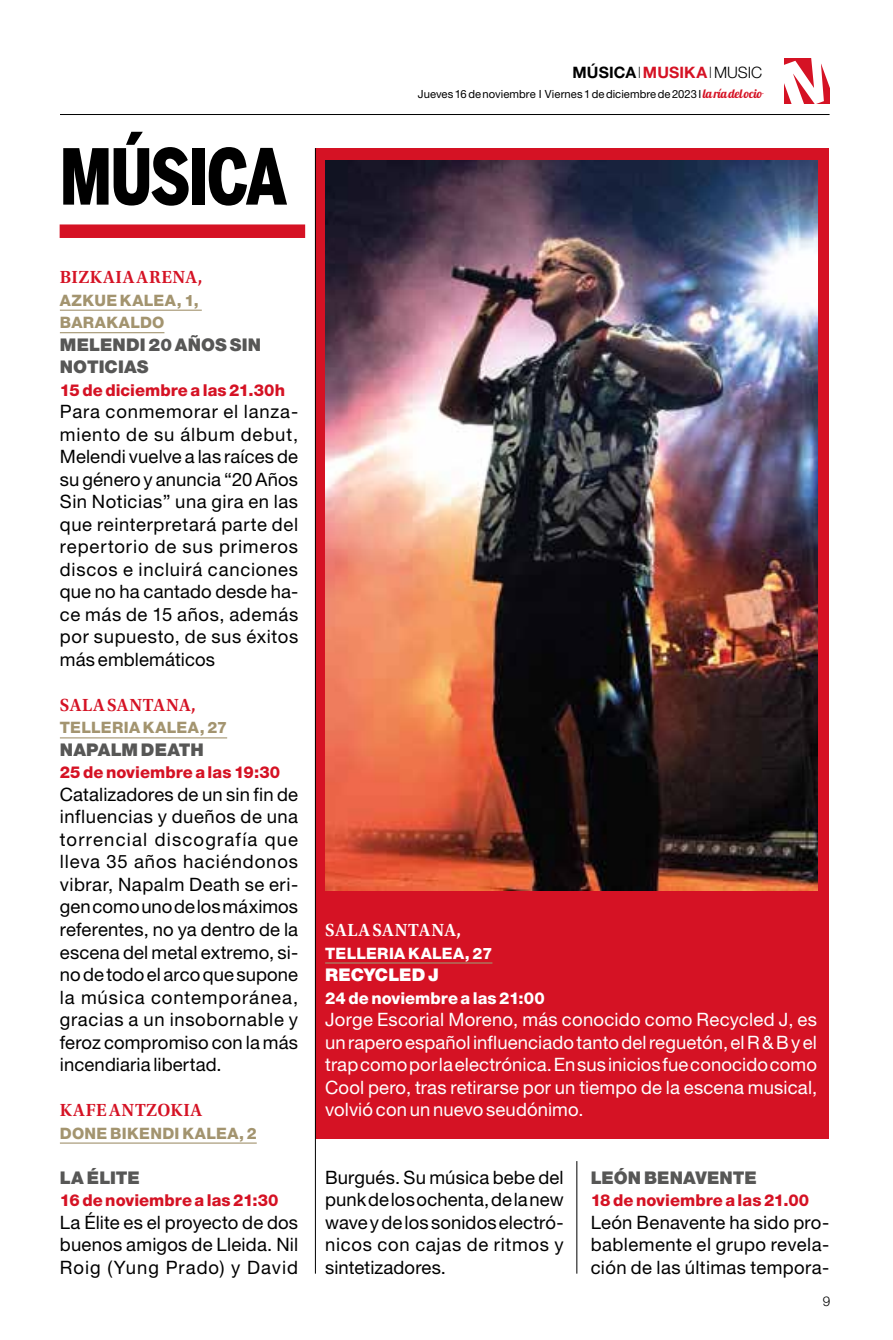
<style>
.page{position:relative;width:893px;height:1340px;background:#fff}
.page>*{position:absolute;margin:0;border:0;box-sizing:border-box;transform-origin:0 0}
.t1{font:900 76.27px "Benton Sans Cond";letter-spacing:-.035em;color:#000;scale:.88 1}
.t2{font:18.45px/22.5px "Helvetica Neue LT Std";letter-spacing:.015em;color:#000;text-align:justify}
.t3{font:18.45px/22.5px "Helvetica Neue LT Std";letter-spacing:.005em;color:#fff;text-align:justify}
.t4{font:600 18.45px "Utopia Std";letter-spacing:.04em;color:#d51224}
.t5{font:600 18.45px "Utopia Std";letter-spacing:.04em;color:#fff}
.t6{font:900 17.55px/22.5px "Helvetica Neue LT Std";letter-spacing:.005em;color:#575756}
.t7{font:900 17.55px "Helvetica Neue LT Std";letter-spacing:-.005em;color:#fff}
.t8{font:800 16.43px "Helvetica Neue LT Std";color:#d51224}
.t9{font:800 16.43px "Helvetica Neue LT Std";color:#fff}
.t10{font:800 15.75px/22.5px "Helvetica Neue LT Std";letter-spacing:.02em;color:#a3946f}
.t11{font:700 15.75px "Helvetica Neue LT Std";letter-spacing:.01em;color:#000}
.t12{font:800 15.75px "Helvetica Neue LT Std";letter-spacing:.02em;color:#fff}
.t13{font:300 13.5px "Helvetica Neue LT Std";color:#000}
.t14{font:11.25px "Helvetica Neue LT Std";letter-spacing:.005em;color:#000}
.s1{font-weight:100}
.s2{color:#d51224}
.s3{font-weight:300}
.s4{font-family:"Lobster 1.4";font-size:12.38px;color:#d51224}
</style>
<div class="page">
<div style="left:315px;top:148px;width:514px;height:990px;background:#d51224"></div>
<hr style="left:60px;top:114px;width:769px;height:1px;background:#000">
<hr style="left:60px;top:309px;width:142px;height:2px;background:#a3946f">
<hr style="left:60px;top:332px;width:104px;height:1px;background:#a3946f">
<hr style="left:60px;top:737px;width:167px;height:1px;background:#a3946f">
<hr style="left:60px;top:1142px;width:197px;height:1px;background:#a3946f">
<div style="left:60px;top:224px;width:245px;height:14px;background:#d51224"></div>
<hr style="left:315px;top:148px;width:1px;height:1125px;background:#000">
<hr style="left:576px;top:1161px;width:1px;height:112px;background:#000">
<hr style="left:325px;top:962px;width:167px;height:1px;background:#a3946f">
<img style="left:325px;top:161px;width:492px;height:730px">
<div style="left:784px;top:58px;width:46px;height:46px;background:#d51224"></div>
<h1 class="t1" style="left:60px;top:132px;width:260px">MÚSICA</h1>
<p class="t4" style="left:60px;top:267px;width:144px">BIZKAIA ARENA,</p>
<p class="t10" style="left:60px;top:289px;width:140px">AZKUE KALEA, 1,<br>BARAKALDO</p>
<p class="t6" style="left:60px;top:333px;width:203px">MELENDI 20 AÑOS SIN<br>NOTICIAS</p>
<p class="t8" style="left:60px;top:380px;width:227px">15 de diciembre a las 21.30h</p>
<p class="t2" style="left:60px;top:400px;width:240px">Para conmemorar el lanza&shy;miento de su álbum debut, Melendi vuelve a las raíces de su género y anuncia “20 Años Sin Noticias” una gira en las que reinterpretará parte del repertorio de sus primeros discos e incluirá canciones que no ha cantado desde ha&shy;ce más de 15 años, además por supuesto, de sus éxitos más emblemáticos</p>
<p class="t4" style="left:60px;top:694px;width:137px">SALA SANTANA,</p>
<p class="t10" style="left:60px;top:716px;width:169px">TELLERIA KALEA, 27</p>
<p class="t6" style="left:60px;top:738px;width:145px">NAPALM DEATH</p>
<p class="t8" style="left:60px;top:762px;width:222px">25 de noviembre a las 19:30</p>
<p class="t2" style="left:60px;top:782px;width:240px">Catalizadores de un sin fin de influencias y dueños de una torrencial discografía que lleva 35 años haciéndonos vibrar, Napalm Death se eri&shy;gen como uno de los máximos referentes, no ya dentro de la escena del metal extremo, si&shy;no de todo el arco que supone la música contemporánea, gracias a un insobornable y feroz compromiso con la más incendiaria libertad.</p>
<p class="t4" style="left:60px;top:1099px;width:144px">KAFE ANTZOKIA</p>
<p class="t10" style="left:60px;top:1121px;width:198px">DONE BIKENDI KALEA, 2</p>
<p class="t6" style="left:60px;top:1165px;width:81px">LA ÉLITE</p>
<p class="t8" style="left:60px;top:1190px;width:220px">16 de noviembre a las 21:30</p>
<p class="t2" style="left:60px;top:1210px;width:240px">La Élite es el proyecto de dos buenos amigos de Lleida. Nil Roig (Yung Prado) y David</p>
<p class="t11" style="left:572px;top:62px;width:191px">MÚSICA <span class="s1">I</span><span class="s2">MUSIKA</span><span class="s1">I</span><span class="s3">MUSIC</span></p>
<p class="t14" style="left:418px;top:87px;width:346px">Jueves 16 de noviembre I Viernes 1 de diciembre de 2023 I <span class="s4">la ría del ocio</span></p>
<p class="t5" style="left:325px;top:919px;width:137px">SALA SANTANA,</p>
<p class="t12" style="left:325px;top:943px;width:169px">TELLERIA KALEA, 27</p>
<p class="t7" style="left:325px;top:964px;width:115px">RECYCLED J</p>
<p class="t9" style="left:325px;top:987px;width:221px">24 de noviembre a las 21:00</p>
<p class="t3" style="left:325px;top:1007px;width:493px">Jorge Escorial Moreno, más conocido como Recycled J, es un rapero español influenciado tanto del reguetón, el R &amp; B y el trap como por la electrónica. En sus inicios fue conocido como Cool pero, tras retirarse por un tiempo de la escena musical, volvió con un nuevo seudónimo.</p>
<p class="t2" style="left:325px;top:1165px;width:240px">Burgués. Su música bebe del punk de los ochenta, de la new wave y de los sonidos electró&shy;nicos con cajas de ritmos y sintetizadores.</p>
<p class="t6" style="left:591px;top:1165px;width:168px">LEÓN BENAVENTE</p>
<p class="t8" style="left:591px;top:1190px;width:220px">18 de noviembre a las 21.00</p>
<p class="t2" style="left:591px;top:1210px;width:240px">León Benavente ha sido pro&shy;bablemente el grupo revela&shy;ción de las últimas tempora-</p>
<p class="t13" style="left:823px;top:1292px;width:9px">9</p>
</div>
